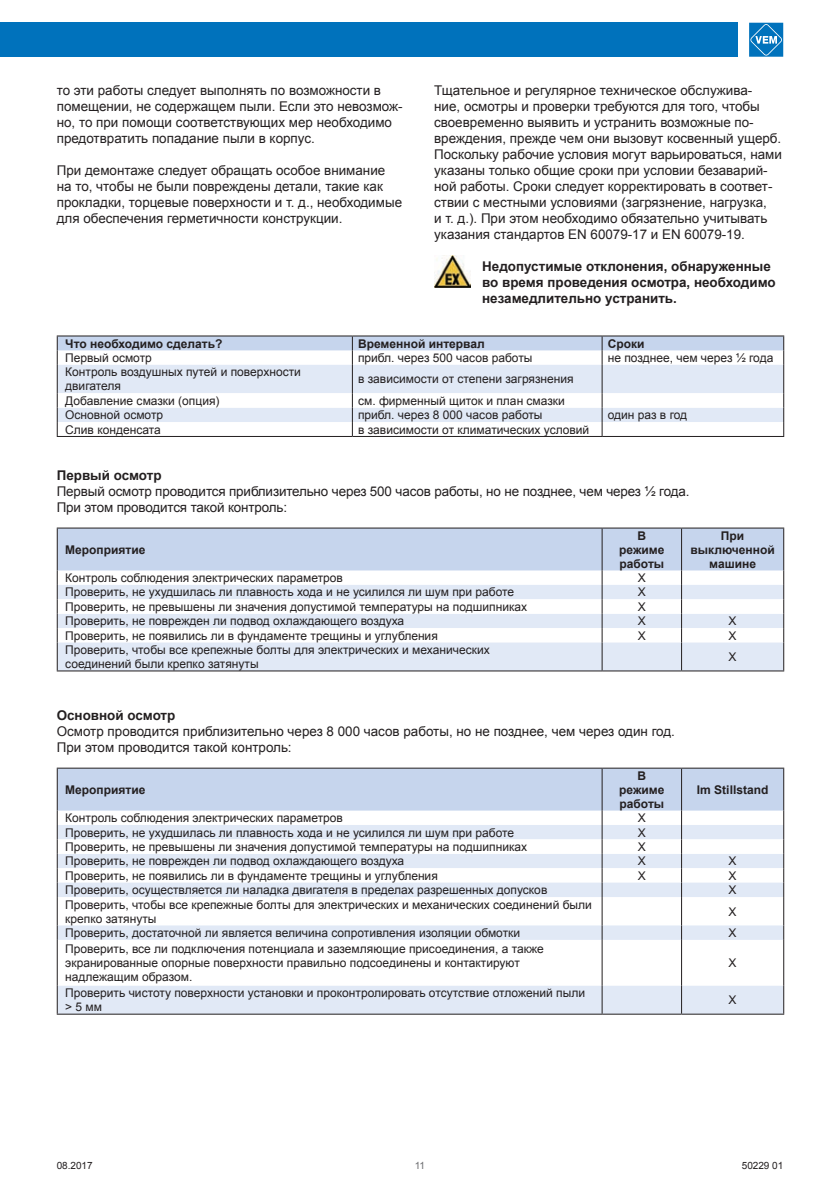
<style>
.page{position:relative;width:840px;height:1191px;background:#fff}
.page>*{position:absolute;margin:0;border:0;box-sizing:border-box;transform-origin:0 0}
.t1{font:13.4px/16px "Arial";color:#231f20}
.t2{font:700 13.4px/16px "Arial";color:#231f20}
.t3{font:12px/14px "Arial";color:#231f20}
.t4{font:700 12px/14px "Arial";color:#231f20;text-align:center}
.t5{font:10px "Arial";letter-spacing:-.005em;color:#231f20}
.t6{font:10px "Arial";color:#6c6d70}
</style>
<div class="page">
<div style="left:748px;top:23px;width:34px;height:34px;background:#1e82c3"></div>
<svg style="left:750px;top:24px;width:31px;height:32px"></svg>
<div style="left:0;top:23px;width:737px;height:34px;background:#0072bc"></div>
<img style="left:434px;top:255px;width:36px;height:32px">
<hr style="left:57px;top:335px;width:295px;height:1px;background:#231f20">
<hr style="left:352px;top:335px;width:249px;height:1px;background:#231f20">
<hr style="left:601px;top:335px;width:182px;height:1px;background:#231f20">
<svg style="left:57px;top:336px;width:726px;height:100px"></svg>
<hr style="left:57px;top:436px;width:295px;height:1px;background:#231f20">
<hr style="left:352px;top:436px;width:249px;height:1px;background:#231f20">
<hr style="left:601px;top:436px;width:182px;height:1px;background:#231f20">
<hr style="left:57px;top:527px;width:544px;height:1px;background:#231f20">
<hr style="left:601px;top:527px;width:80px;height:1px;background:#231f20">
<hr style="left:681px;top:527px;width:102px;height:1px;background:#231f20">
<svg style="left:57px;top:528px;width:726px;height:142px"></svg>
<hr style="left:57px;top:670px;width:544px;height:1px;background:#231f20">
<hr style="left:601px;top:670px;width:80px;height:1px;background:#231f20">
<hr style="left:681px;top:670px;width:102px;height:1px;background:#231f20">
<svg style="left:58px;top:940px;width:724px;height:73px"></svg>
<hr style="left:601px;top:940px;width:1px;height:45px;background:#231f20">
<svg style="left:601px;top:985px;width:1px;height:28px"></svg>
<hr style="left:680px;top:940px;width:1px;height:45px;background:#231f20">
<svg style="left:680px;top:985px;width:1px;height:28px"></svg>
<hr style="left:57px;top:767px;width:544px;height:1px;background:#231f20">
<hr style="left:601px;top:767px;width:80px;height:1px;background:#231f20">
<hr style="left:681px;top:767px;width:102px;height:1px;background:#231f20">
<svg style="left:57px;top:768px;width:726px;height:172px"></svg>
<hr style="left:57px;top:940px;width:1px;height:45px;background:#231f20">
<hr style="left:782px;top:940px;width:1px;height:45px;background:#231f20">
<svg style="left:57px;top:985px;width:1px;height:28px"></svg>
<svg style="left:782px;top:986px;width:1px;height:27px"></svg>
<hr style="left:57px;top:1013px;width:544px;height:1px;background:#231f20">
<hr style="left:601px;top:1013px;width:80px;height:1px;background:#231f20">
<hr style="left:681px;top:1013px;width:102px;height:1px;background:#231f20">
<p class="t1" style="left:57px;top:83px;width:347px">то эти работы следует выполнять по возможности в помещении, не содержащем пыли. Если это невозмож&shy;но, то при помощи соответствующих мер необходимо предотвратить попадание пыли в корпус.</p>
<p class="t1" style="left:57px;top:163px;width:347px">При демонтаже следует обращать особое внимание на то, чтобы не были повреждены детали, такие как прокладки, торцевые поверхности и т. д., необходимые для обеспечения герметичности конструкции.</p>
<p class="t1" style="left:434px;top:83px;width:349px">Тщательное и регулярное техническое обслужива-<br>ние, осмотры и проверки требуются для того, чтобы своевременно выявить и устранить возможные по&shy;вреждения, прежде чем они вызовут косвенный ущерб.<br>Поскольку рабочие условия могут варьироваться, нами указаны только общие сроки при условии безаварий&shy;ной работы. Сроки следует корректировать в соответ&shy;ствии с местными условиями (загрязнение, нагрузка,<br>и т. д.). При этом необходимо обязательно учитывать указания стандартов EN 60079-17 и EN 60079-19.</p>
<p class="t2" style="left:482px;top:259px;width:295px">Недопустимые отклонения, обнаруженные во время проведения осмотра, необходимо незамедлительно устранить.</p>
<p class="t4" style="left:65px;top:337px;width:158px">Что необходимо сделать?</p>
<p class="t4" style="left:358px;top:337px;width:128px">Временной интервал</p>
<p class="t4" style="left:607px;top:337px;width:38px">Сроки</p>
<p class="t3" style="left:65px;top:351px;width:88px">Первый осмотр</p>
<p class="t3" style="left:358px;top:351px;width:176px">прибл. через 500 часов работы</p>
<p class="t3" style="left:607px;top:351px;width:167px">не позднее, чем через ½ года</p>
<p class="t3" style="left:65px;top:365px;width:237px">Контроль воздушных путей и поверхности двигателя</p>
<p class="t3" style="left:358px;top:372px;width:217px">в зависимости от степени загрязнения</p>
<p class="t3" style="left:65px;top:394px;width:156px">Добавление смазки (опция)</p>
<p class="t3" style="left:358px;top:394px;width:208px">см. фирменный щиток и план смазки</p>
<p class="t3" style="left:65px;top:408px;width:99px">Основной осмотр</p>
<p class="t3" style="left:358px;top:408px;width:186px">прибл. через 8 000 часов работы</p>
<p class="t3" style="left:607px;top:408px;width:81px">один раз в год</p>
<p class="t3" style="left:65px;top:422px;width:97px">Слив конденсата</p>
<p class="t3" style="left:358px;top:422px;width:232px">в зависимости от климатических условий</p>
<p class="t2" style="left:57px;top:467px;width:106px">Первый осмотр</p>
<p class="t1" style="left:57px;top:483px;width:634px">Первый осмотр проводится приблизительно через 500 часов работы, но не позднее, чем через ½ года.<br>При этом проводится такой контроль:</p>
<p class="t4" style="left:65px;top:543px;width:82px">Мероприятие</p>
<p class="t4" style="left:618px;top:529px;width:47px">В режиме работы</p>
<p class="t4" style="left:690px;top:529px;width:86px">При выключенной машине</p>
<p class="t3" style="left:65px;top:571px;width:279px">Контроль соблюдения электрических параметров</p>
<p class="t3" style="left:637px;top:571px;width:10px">X</p>
<p class="t3" style="left:65px;top:585px;width:450px">Проверить, не ухудшилась ли плавность хода и не усилился ли шум при работе</p>
<p class="t3" style="left:637px;top:585px;width:10px">X</p>
<p class="t3" style="left:65px;top:600px;width:463px">Проверить, не превышены ли значения допустимой температуры на подшипниках</p>
<p class="t3" style="left:637px;top:600px;width:10px">X</p>
<p class="t3" style="left:65px;top:614px;width:340px">Проверить, не поврежден ли подвод охлаждающего воздуха</p>
<p class="t3" style="left:637px;top:614px;width:10px">X</p>
<p class="t3" style="left:728px;top:614px;width:10px">X</p>
<p class="t3" style="left:65px;top:628px;width:374px">Проверить, не появились ли в фундаменте трещины и углубления</p>
<p class="t3" style="left:637px;top:628px;width:10px">X</p>
<p class="t3" style="left:728px;top:628px;width:10px">X</p>
<p class="t3" style="left:65px;top:643px;width:426px">Проверить, чтобы все крепежные болты для электрических и механических соединений были крепко затянуты</p>
<p class="t3" style="left:728px;top:650px;width:10px">X</p>
<p class="t2" style="left:57px;top:707px;width:120px">Основной осмотр</p>
<p class="t1" style="left:57px;top:723px;width:619px">Осмотр проводится приблизительно через 8 000 часов работы, но не позднее, чем через один год.<br>При этом проводится такой контроль:</p>
<p class="t4" style="left:65px;top:783px;width:82px">Мероприятие</p>
<p class="t4" style="left:618px;top:769px;width:47px">В режиме работы</p>
<p class="t4" style="left:696px;top:783px;width:73px">Im Stillstand</p>
<p class="t3" style="left:65px;top:811px;width:279px">Контроль соблюдения электрических параметров</p>
<p class="t3" style="left:637px;top:811px;width:10px">X</p>
<p class="t3" style="left:65px;top:825px;width:450px">Проверить, не ухудшилась ли плавность хода и не усилился ли шум при работе</p>
<p class="t3" style="left:637px;top:825px;width:10px">X</p>
<p class="t3" style="left:65px;top:840px;width:463px">Проверить, не превышены ли значения допустимой температуры на подшипниках</p>
<p class="t3" style="left:637px;top:840px;width:10px">X</p>
<p class="t3" style="left:65px;top:854px;width:340px">Проверить, не поврежден ли подвод охлаждающего воздуха</p>
<p class="t3" style="left:637px;top:854px;width:10px">X</p>
<p class="t3" style="left:728px;top:854px;width:10px">X</p>
<p class="t3" style="left:65px;top:868px;width:374px">Проверить, не появились ли в фундаменте трещины и углубления</p>
<p class="t3" style="left:637px;top:868px;width:10px">X</p>
<p class="t3" style="left:728px;top:868px;width:10px">X</p>
<p class="t3" style="left:65px;top:883px;width:483px">Проверить, осуществляется ли наладка двигателя в пределах разрешенных допусков</p>
<p class="t3" style="left:728px;top:883px;width:10px">X</p>
<p class="t3" style="left:65px;top:897px;width:528px">Проверить, чтобы все крепежные болты для электрических и механических соединений были крепко затянуты</p>
<p class="t3" style="left:728px;top:904px;width:10px">X</p>
<p class="t3" style="left:65px;top:926px;width:456px">Проверить, достаточной ли является величина сопротивления изоляции обмотки</p>
<p class="t3" style="left:728px;top:926px;width:10px">X</p>
<p class="t3" style="left:65px;top:942px;width:479px">Проверить, все ли подключения потенциала и заземляющие присоединения, а также экранированные опорные поверхности правильно подсоединены и контактируют надлежащим образом.</p>
<p class="t3" style="left:728px;top:956px;width:10px">X</p>
<p class="t3" style="left:65px;top:986px;width:521px">Проверить чистоту поверхности установки и проконтролировать отсутствие отложений пыли &gt; 5 мм</p>
<p class="t3" style="left:728px;top:993px;width:10px">X</p>
<p class="t5" style="left:57px;top:1158px;width:37px">08.2017</p>
<p class="t6" style="left:414px;top:1158px;width:12px">11</p>
<p class="t5" style="left:741px;top:1158px;width:43px">50229 01</p>
</div>
